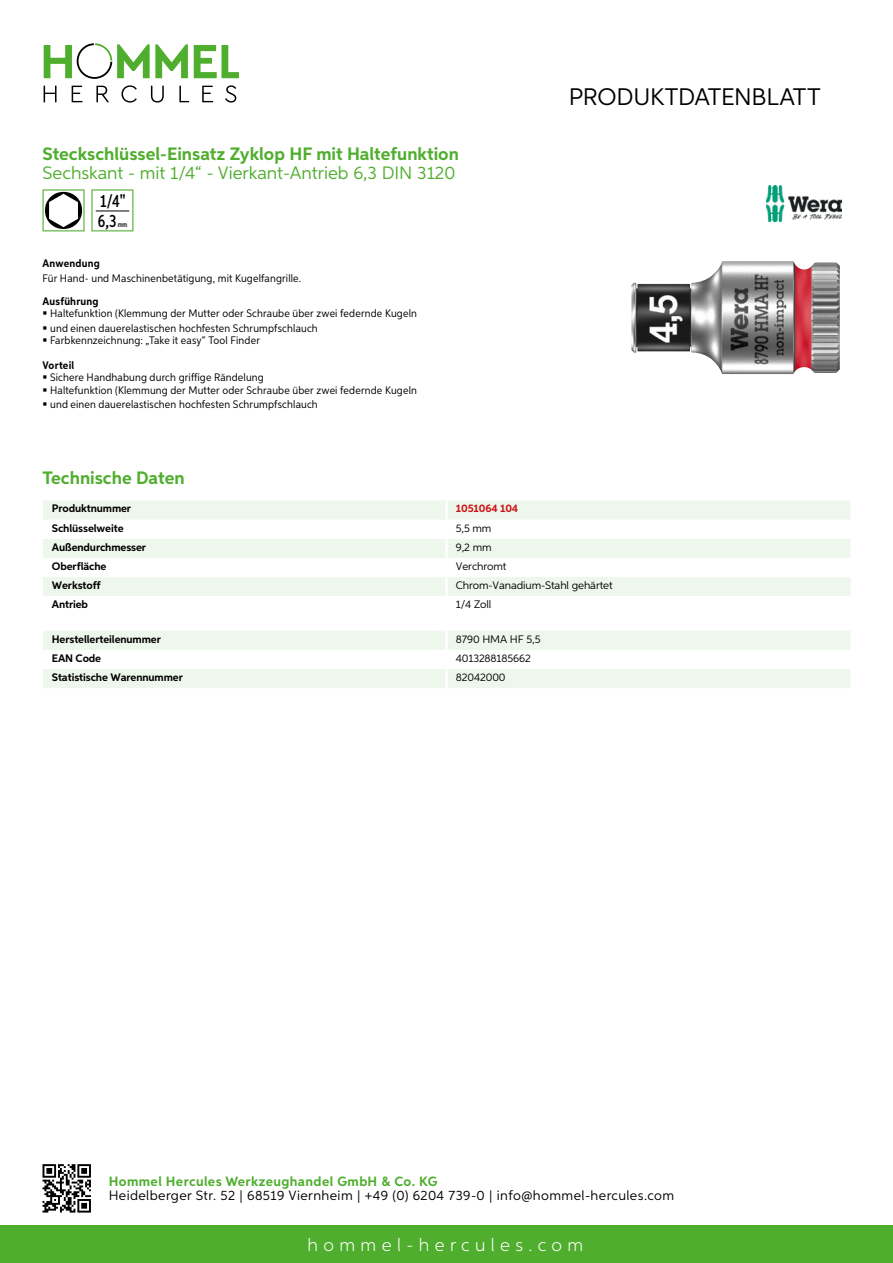
<style>
.page{position:relative;width:893px;height:1263px;background:#fff}
.page>*{position:absolute;margin:0;border:0;box-sizing:border-box;transform-origin:0 0}
.t1{font:24px "Aspira";letter-spacing:-.01em;color:#000}
.t2{font:700 18px "Aspira";color:#50ae2f}
.t3{font:18px "Aspira";color:#50ae2f}
.t4{font:300 18px "Aspira";letter-spacing:.3em;color:#fff}
.t5{font:500 17.85px/20.4px "Aspira XX Nar";color:#000}
.t6{font:13.5px "Aspira";letter-spacing:.03em;color:#000}
.t7{font:700 13.5px "Aspira";letter-spacing:.03em;color:#50ae2f}
.t8{font:10.95px/14.1px "Aspira Nar";letter-spacing:.015em;color:#000}
.t9{font:700 10.95px "Aspira";letter-spacing:-.01em;color:#000}
.t10{font:10.95px "Aspira";letter-spacing:-.01em;color:#000}
.t11{font:700 10.95px "Aspira Nar";letter-spacing:.02em;color:#000}
.t12{font:700 10.95px "Aspira";letter-spacing:-.01em;color:#cd1013}
.t13{font:500 7.35px "Aspira XX Nar";color:#000}
</style>
<div class="page">
<div style="left:0;top:1226px;width:893px;height:37px;background:#50ae2f"></div>
<svg style="left:43px;top:1164px;width:48px;height:48px"></svg>
<svg style="left:194px;top:45px;width:45px;height:33px"></svg>
<svg style="left:44px;top:43px;width:144px;height:36px"></svg>
<svg style="left:44px;top:86px;width:13px;height:16px"></svg>
<svg style="left:72px;top:86px;width:10px;height:16px"></svg>
<svg style="left:96px;top:86px;width:13px;height:16px"></svg>
<svg style="left:121px;top:85px;width:16px;height:18px"></svg>
<svg style="left:151px;top:86px;width:13px;height:17px"></svg>
<svg style="left:179px;top:86px;width:10px;height:16px"></svg>
<svg style="left:202px;top:86px;width:11px;height:16px"></svg>
<svg style="left:225px;top:85px;width:11px;height:18px"></svg>
<div style="left:43px;top:501px;width:807px;height:18px;background:#eef7eb"></div>
<svg style="left:43px;top:539px;width:807px;height:57px;fill:#eef7eb"></svg>
<hr style="left:445px;top:500px;width:3px;height:20px;background:#fff">
<hr style="left:445px;top:539px;width:3px;height:19px;background:#fff">
<hr style="left:445px;top:558px;width:3px;height:19px;background:#fff">
<hr style="left:445px;top:577px;width:3px;height:19px;background:#fff">
<svg style="left:43px;top:631px;width:807px;height:57px"></svg>
<hr style="left:445px;top:669px;width:3px;height:19px;background:#fff">
<svg style="left:43px;top:189px;width:42px;height:42px"></svg>
<svg style="left:91px;top:189px;width:42px;height:42px"></svg>
<hr style="left:96px;top:211px;width:33px;height:1px;background:#000">
<img style="left:631px;top:261px;width:209px;height:113px">
<img style="left:766px;top:185px;width:76px;height:36px">
<h2 class="t2" style="left:43px;top:142px;width:418px">Steckschlüssel-Einsatz Zyklop HF mit Haltefunktion</h2>
<h2 class="t3" style="left:43px;top:162px;width:414px">Sechskant - mit 1/4“ - Vierkant-Antrieb 6,3 DIN 3120</h2>
<h3 class="t5" style="left:98px;top:191px;width:29px">1/4"<br>6,3</h3>
<p class="t13" style="left:118px;top:220px;width:11px">mm</p>
<p class="t11" style="left:43px;top:257px;width:59px">Anwendung</p>
<p class="t8" style="left:43px;top:271px;width:260px">Für Hand- und Maschinenbetätigung, mit Kugelfangrille.</p>
<p class="t11" style="left:43px;top:294px;width:58px">Ausführung</p>
<p class="t8" style="left:50px;top:306px;width:368px">Haltefunktion (Klemmung der Mutter oder Schraube über zwei federnde Kugeln und einen dauerelastischen hochfesten Schrumpfschlauch</p>
<p class="t8" style="left:50px;top:333px;width:211px">Farbkennzeichnung: „Take it easy“ Tool Finder</p>
<p class="t11" style="left:43px;top:358px;width:33px">Vorteil</p>
<p class="t8" style="left:50px;top:371px;width:368px;line-height:12.8px">Sichere Handhabung durch griffige Rändelung<br>Haltefunktion (Klemmung der Mutter oder Schraube über zwei federnde Kugeln</p>
<p class="t8" style="left:50px;top:397px;width:269px">und einen dauerelastischen hochfesten Schrumpfschlauch</p>
<h1 class="t1" style="left:569px;top:82px;width:253px">Produktdatenblatt</h1>
<h2 class="t2" style="left:43px;top:466px;width:144px">Technische Daten</h2>
<p class="t9" style="left:52px;top:502px;width:81px">Produktnummer</p>
<p class="t12" style="left:456px;top:502px;width:64px">1051064 104</p>
<p class="t9" style="left:52px;top:521px;width:73px">Schlüsselweite</p>
<p class="t10" style="left:456px;top:521px;width:37px">5,5 mm</p>
<p class="t9" style="left:52px;top:540px;width:96px">Außendurchmesser</p>
<p class="t10" style="left:456px;top:540px;width:37px">9,2 mm</p>
<p class="t9" style="left:52px;top:559px;width:56px">Oberfläche</p>
<p class="t10" style="left:456px;top:559px;width:52px">Verchromt</p>
<p class="t9" style="left:52px;top:578px;width:50px">Werkstoff</p>
<p class="t10" style="left:456px;top:579px;width:158px">Chrom-Vanadium-Stahl gehärtet</p>
<p class="t9" style="left:52px;top:598px;width:38px">Antrieb</p>
<p class="t10" style="left:456px;top:598px;width:37px">1/4 Zoll</p>
<p class="t9" style="left:52px;top:632px;width:111px">Herstellerteilenummer</p>
<p class="t10" style="left:456px;top:632px;width:86px">8790 HMA HF 5,5</p>
<p class="t9" style="left:52px;top:651px;width:51px">EAN Code</p>
<p class="t10" style="left:456px;top:651px;width:76px">4013288185662</p>
<p class="t9" style="left:52px;top:670px;width:132px">Statistische Warennummer</p>
<p class="t10" style="left:456px;top:670px;width:51px">82042000</p>
<p class="t7" style="left:109px;top:1172px;width:330px">Hommel Hercules Werkzeughandel GmbH &amp; Co. KG</p>
<p class="t6" style="left:109px;top:1187px;width:567px">Heidelberger Str. 52 | 68519 Viernheim | +49 (0) 6204 739-0 | info@hommel-hercules.com</p>
<h2 class="t4" style="left:307px;top:1234px;width:277px">hommel-hercules.com</h2>
</div>
